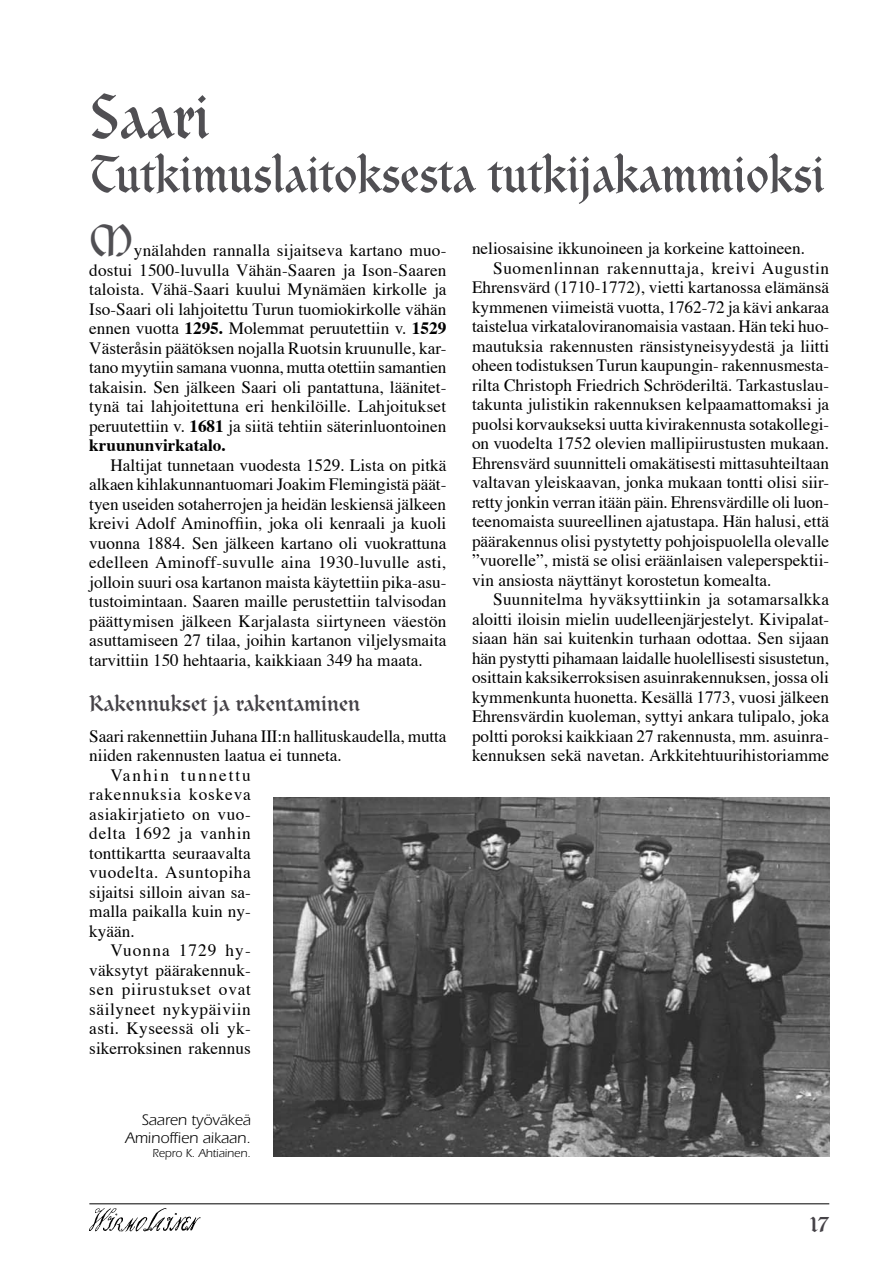
<style>
.page{position:relative;width:893px;height:1263px;background:#fff}
.page>*{position:absolute;margin:0;border:0;box-sizing:border-box;transform-origin:0 0}
.t1{font:63px "Clairvaux";color:#504f53}
.t2{font:52.5px "Clairvaux";color:#504f53}
.t3{font:45px "Clairvaux";color:#504f53}
.t4{font:22.5px "Clairvaux";color:#454247;scale:1.1 1}
.t5{font:22.5px "Old English";color:#454247;scale:1.1 1}
.t6{font:17.25px/19.5px "Times";color:#000;text-align:justify}
.t7{font:17.25px "Times";letter-spacing:.035em;color:#000}
.t8{font:15.75px/18.9px "Itc Eras";color:#000;text-align:right}
.t9{font:12px "Itc Eras";color:#000}
.s1{font-weight:700}
</style>
<div class="page">
<img style="left:89px;top:1208px;width:112px;height:24px">
<hr style="left:89px;top:1203px;width:740px;height:1px;background:#000">
<img style="left:273px;top:797px;width:556px;height:359px">
<h1 class="t1" style="left:89px;top:79px;width:122px">Saari</h1>
<h2 class="t2" style="left:89px;top:143px;width:737px">Tutkimuslaitoksesta tutkijakammioksi</h2>
<h3 class="t3" style="left:89px;top:214px;width:46px">M</h3>
<p class="t6" style="left:472px;top:237px;width:334px">neliosaisine ikkunoineen ja korkeine kattoineen.</p>
<p class="t7" style="left:493px;top:252px;width:337px">Suomenlinnan rakennuttaja, kreivi Augustin</p>
<p class="t6" style="left:472px;top:276px;width:359px">Ehrensvärd (1710-1772), vietti kartanossa elämänsä</p>
<p class="t6" style="left:472px;top:296px;width:359px">kymmenen viimeistä vuotta, 1762-72 ja kävi ankaraa</p>
<p class="t6" style="left:472px;top:315px;width:359px">taistelua virkataloviranomaisia vastaan. Hän teki huo-</p>
<p class="t6" style="left:472px;top:335px;width:359px">mautuksia rakennusten ränsistyneisyydestä ja liitti</p>
<p class="t6" style="left:472px;top:354px;width:359px">oheen todistuksen Turun kaupungin- rakennusmesta-</p>
<p class="t6" style="left:472px;top:374px;width:359px">rilta Christoph Friedrich Schröderiltä. Tarkastuslau-</p>
<p class="t6" style="left:472px;top:393px;width:359px">takunta julistikin rakennuksen kelpaamattomaksi ja</p>
<p class="t6" style="left:472px;top:413px;width:359px">puolsi korvaukseksi uutta kivirakennusta sotakollegi-</p>
<p class="t6" style="left:472px;top:432px;width:359px">on vuodelta 1752 olevien mallipiirustusten mukaan.</p>
<p class="t6" style="left:472px;top:452px;width:359px">Ehrensvärd suunnitteli omakätisesti mittasuhteiltaan</p>
<p class="t6" style="left:472px;top:471px;width:359px">valtavan yleiskaavan, jonka mukaan tontti olisi siir-</p>
<p class="t6" style="left:472px;top:491px;width:359px">retty jonkin verran itään päin. Ehrensvärdille oli luon-</p>
<p class="t6" style="left:472px;top:510px;width:359px">teenomaista suureellinen ajatustapa. Hän halusi, että</p>
<p class="t6" style="left:472px;top:530px;width:359px">päärakennus olisi pystytetty pohjoispuolella olevalle</p>
<p class="t6" style="left:472px;top:549px;width:359px">”vuorelle”, mistä se olisi eräänlaisen valeperspektii-</p>
<p class="t6" style="left:472px;top:569px;width:301px">vin ansiosta näyttänyt korostetun komealta.</p>
<p class="t6" style="left:493px;top:588px;width:337px">Suunnitelma hyväksyttiinkin ja sotamarsalkka</p>
<p class="t6" style="left:472px;top:608px;width:359px">aloitti iloisin mielin uudelleenjärjestelyt. Kivipalat-</p>
<p class="t6" style="left:472px;top:627px;width:359px">siaan hän sai kuitenkin turhaan odottaa. Sen sijaan</p>
<p class="t6" style="left:472px;top:647px;width:359px">hän pystytti pihamaan laidalle huolellisesti sisustetun,</p>
<p class="t6" style="left:472px;top:666px;width:359px">osittain kaksikerroksisen asuinrakennuksen, jossa oli</p>
<p class="t6" style="left:472px;top:686px;width:359px">kymmenkunta huonetta. Kesällä 1773, vuosi jälkeen</p>
<p class="t6" style="left:472px;top:705px;width:359px">Ehrensvärdin kuoleman, syttyi ankara tulipalo, joka</p>
<p class="t6" style="left:472px;top:725px;width:359px">poltti poroksi kaikkiaan 27 rakennusta, mm. asuinra-</p>
<p class="t6" style="left:472px;top:744px;width:359px">kennuksen sekä navetan. Arkkitehtuurihistoriamme</p>
<p class="t6" style="left:89px;top:239px;width:359px;text-indent:45px">ynälahden rannalla sijaitseva kartano muo&shy;dostui 1500-luvulla Vähän-Saaren ja Ison-Saaren taloista. Vähä-Saari kuului Mynämäen kirkolle ja Iso-Saari oli lahjoitettu Turun tuomiokirkolle vähän ennen vuotta <span class="s1">1295.</span> Molemmat peruutettiin v. <span class="s1">1529<br></span>Västeråsin päätöksen nojalla Ruotsin kruunulle, kar&shy;tano myytiin samana vuonna, mutta otettiin samantien takaisin. Sen jälkeen Saari oli pantattuna, läänitet&shy;tynä tai lahjoitettuna eri henkilöille. Lahjoitukset peruutettiin v. <span class="s1">1681</span> ja siitä tehtiin säterinluontoinen <span class="s1">kruununvirkatalo.</span></p>
<p class="t6" style="left:89px;top:453px;width:359px;text-indent:21px">Haltijat tunnetaan vuodesta 1529. Lista on pitkä alkaen kihlakunnantuomari Joakim Flemingistä päät&shy;tyen useiden sotaherrojen ja heidän leskiensä jälkeen kreivi Adolf Aminoffiin, joka oli kenraali ja kuoli vuonna 1884. Sen jälkeen kartano oli vuokrattuna edelleen Aminoff-suvulle aina 1930-luvulle asti, jolloin suuri osa kartanon maista käytettiin pika-asu&shy;tustoimintaan. Saaren maille perustettiin talvisodan päättymisen jälkeen Karjalasta siirtyneen väestön asuttamiseen 27 tilaa, joihin kartanon viljelysmaita tarvittiin 150 hehtaaria, kaikkiaan 349 ha maata.</p>
<h3 class="t4" style="left:89px;top:690px;width:248px">Rakennukset ja rakentaminen</h3>
<p class="t6" style="left:89px;top:724px;width:359px">Saari rakennettiin Juhana III:n hallituskaudella, mutta niiden rakennusten laatua ei tunneta.</p>
<p class="t6" style="left:89px;top:763px;width:163px;text-indent:21px">Vanhin tunnettu rakennuksia koskeva asiakirjatieto on vuo&shy;delta 1692 ja vanhin tonttikartta seuraavalta vuodelta. Asuntopiha sijaitsi silloin aivan sa&shy;malla paikalla kuin ny&shy;kyään.</p>
<p class="t6" style="left:89px;top:939px;width:163px;text-indent:21px">Vuonna 1729 hy&shy;väksytyt päärakennuk&shy;sen piirustukset ovat säilyneet nykypäiviin asti. Kyseessä oli yk&shy;sikerroksinen rakennus</p>
<p class="t8" style="left:126px;top:1110px;width:127px">Saaren työväkeä<br>Aminoffien aikaan.</p>
<p class="t9" style="left:153px;top:1146px;width:100px">Repro K. Ahtiainen.</p>
<h3 class="t5" style="left:810px;top:1210px;width:10px">17</h3>
</div>
